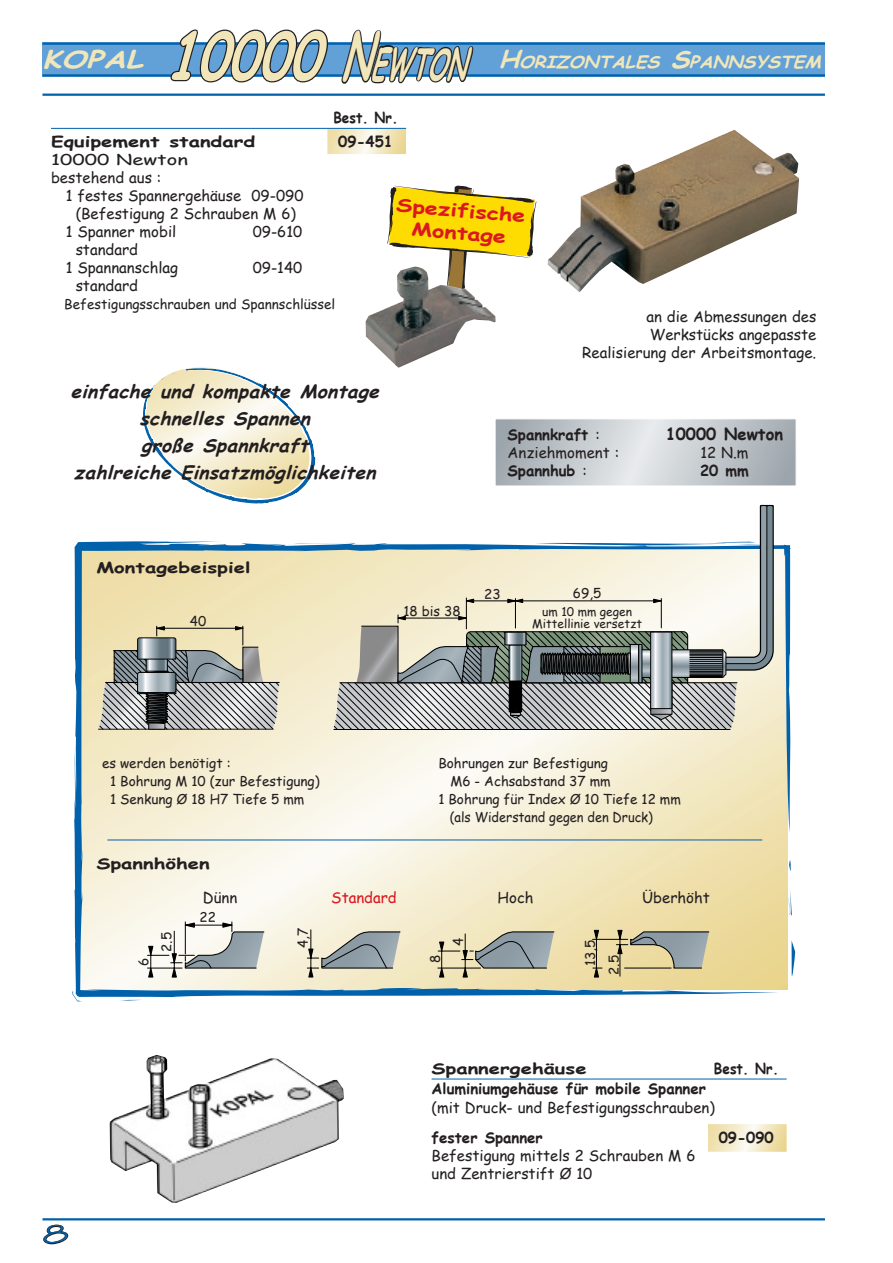
<style>
.page{position:relative;width:893px;height:1263px;background:#fff}
.page>*{position:absolute;margin:0;border:0;box-sizing:border-box;transform-origin:0 0}
.t1{font:italic 700 64.8px "Comic Sans MS";color:#f1e6ba;scale:.78 1}
.t2{font:italic 700 43.2px "Comic Sans MS";color:#f1e6ba;scale:.56 1}
.t3{font:27.3px "Tekton MM 240 564";color:#015fa8;scale:1.54 1}
.t4{font:italic 700 24px "Comic Sans MS";color:#f1e6ba;scale:1.3 1}
.t5{font:italic 700 18.15px/27px "Comic Sans MS";color:#231f20;text-align:center;scale:1.05 1}
.t6{font:700 18px/22.5px "Comic Sans MS";color:#dc1820;text-align:center;scale:1.3 1}
.t7{font:italic 700 16.8px "Comic Sans MS";color:#f1e6ba;scale:1.1 1}
.t8{font:700 16.5px "Comic Sans MS";color:#231f20}
.t9{font:15px/18px "Comic Sans MS";color:#231f20}
.t10{font:700 15px "Comic Sans MS";color:#231f20;scale:1.35 1}
.t11{font:700 15px "Comic Sans MS";color:#231f20}
.t12{font:700 15px "Comic Sans MS";color:#231f20;scale:.9 1}
.t13{font:15px "Comic Sans MS";color:#231f20;scale:1.35 1}
.t14{font:15px "Comic Sans MS";color:#dc1820}
.t15{font:13.5px/18px "Comic Sans MS";color:#231f20}
.t16{font:13.5px "Comic Sans MS";color:#231f20;scale:.95 1}
.t17{font:12px/12px "Comic Sans MS";color:#231f20;text-align:center}
.s1{font-size:24px}
.s2{font-weight:400}
.s3{font-weight:700}
</style>
<div class="page">
<div style="left:43px;top:43px;width:782px;height:34px;background:#61a1d7"></div>
<hr style="left:43px;top:43px;width:782px;height:2px;background:#0161aa">
<hr style="left:43px;top:74px;width:782px;height:3px;background:#0161aa">
<hr style="left:43px;top:94px;width:782px;height:2px;background:#0161aa">
<hr style="left:43px;top:1218px;width:782px;height:2px;background:#0161aa">
<svg style="left:793px;top:945px;width:2px;height:26px"></svg>
<svg style="left:74px;top:541px;width:719px;height:457px;background:#eae7cf"></svg>
<svg style="left:74px;top:745px;width:3px;height:46px"></svg>
<svg style="left:72px;top:989px;width:11px;height:13px"></svg>
<svg style="left:121px;top:1000px;width:18px;height:1px"></svg>
<svg style="left:98px;top:367px;width:676px;height:363px"></svg>
<hr style="left:311px;top:930px;width:1px;height:38px;background:#000">
<svg style="left:307px;top:931px;width:94px;height:46px;background:#b3b6ad"></svg>
<svg style="left:147px;top:921px;width:118px;height:56px"></svg>
<hr style="left:620px;top:939px;width:1px;height:37px;background:#000">
<hr style="left:593px;top:939px;width:35px;height:1px;background:#000">
<svg style="left:616px;top:930px;width:93px;height:39px;background:#adac95"></svg>
<svg style="left:593px;top:930px;width:9px;height:47px"></svg>
<hr style="left:625px;top:968px;width:46px;height:1px;background:#000">
<svg style="left:438px;top:931px;width:117px;height:46px;background:#b4b4a1"></svg>
<img style="left:110px;top:1055px;width:234px;height:148px">
<img style="left:366px;top:130px;width:433px;height:238px">
<hr style="left:107px;top:839px;width:655px;height:1px;background:#015fa8">
<svg style="left:708px;top:1124px;width:79px;height:28px;background:#f2e8c4"></svg>
<hr style="left:432px;top:1079px;width:355px;height:1px;background:#0161aa">
<svg style="left:327px;top:129px;width:79px;height:25px;background:#f2e8c3"></svg>
<hr style="left:51px;top:128px;width:355px;height:1px;background:#0161aa">
<svg style="left:497px;top:420px;width:297px;height:64px;background:#c1c7cc"></svg>
<div style="left:495px;top:418px;width:301px;height:68px;border:1px solid #fff"></div>
<svg style="left:43px;top:1224px;width:26px;height:21px"></svg>
<svg style="left:168px;top:29px;width:162px;height:54px"></svg>
<svg style="left:340px;top:29px;width:133px;height:65px"></svg>
<p class="t4" style="left:43px;top:42px;width:86px">KOPAL</p>
<p class="t1" style="left:165px;top:9px;width:295px">10000N</p>
<p class="t2" style="left:370px;top:32px;width:201px">EWTON</p>
<p class="t12" style="left:333px;top:106px;width:73px">Best. Nr.</p>
<p class="t7" style="left:499px;top:49px;width:300px"><span class="s1">H</span>ORIZONTALES <span class="s1">S</span>PANNSYSTEM</p>
<p class="t10" style="left:51px;top:130px;width:153px">Equipement standard</p>
<p class="t11" style="left:338px;top:130px;width:56px">09-451</p>
<p class="t13" style="left:51px;top:148px;width:103px">10000 Newton</p>
<p class="t9" style="left:51px;top:168px;width:112px">bestehend aus :</p>
<p class="t9" style="left:66px;top:186px;width:239px">1 festes Spannergehäuse 09-090</p>
<p class="t9" style="left:76px;top:204px;width:222px">(Befestigung 2 Schrauben M 6)</p>
<p class="t9" style="left:66px;top:222px;width:112px">1 Spanner mobil</p>
<p class="t9" style="left:253px;top:222px;width:51px">09-610</p>
<p class="t9" style="left:66px;top:240px;width:114px;text-indent:10px">standard<br>1 Spannanschlag</p>
<p class="t6" style="left:398px;top:193px;width:101px;rotate:5deg">Spezifische<br>Montage</p>
<p class="t9" style="left:253px;top:258px;width:51px">09-140</p>
<p class="t9" style="left:76px;top:276px;width:64px">standard</p>
<p class="t15" style="left:64px;top:294px;width:272px">Befestigungsschrauben und Spannschlüssel</p>
<p class="t9" style="left:582px;top:307px;width:236px;text-align:right">an die Abmessungen des<br>Werkstücks angepasste<br>Realisierung der Arbeitsmontage.</p>
<p class="t5" style="left:70px;top:377px;width:302px">einfache und kompakte Montage schnelles Spannen<br>große Spannkraft<br>zahlreiche Einsatzmöglichkeiten</p>
<p class="t11" style="left:508px;top:424px;width:94px">Spannkraft <span class="s2">:</span></p>
<p class="t8" style="left:666px;top:422px;width:119px">10000 Newton</p>
<p class="t9" style="left:508px;top:443px;width:113px">Anziehmoment :</p>
<p class="t9" style="left:700px;top:443px;width:50px">12 N.m</p>
<p class="t11" style="left:508px;top:460px;width:81px">Spannhub <span class="s2">:</span></p>
<p class="t11" style="left:700px;top:460px;width:50px">20 mm</p>
<p class="t10" style="left:96px;top:557px;width:116px">Montagebeispiel</p>
<p class="t15" style="left:190px;top:611px;width:18px">40</p>
<p class="t15" style="left:403px;top:602px;width:59px">18 bis 38</p>
<p class="t15" style="left:484px;top:584px;width:18px">23</p>
<p class="t15" style="left:573px;top:584px;width:30px">69,5</p>
<p class="t17" style="left:532px;top:605px;width:111px">um 10 mm gegen<br>Mittellinie versetzt</p>
<p class="t15" style="left:110px;top:754px;width:211px;text-indent:-8px">es werden benötigt :<br>1 Bohrung M 10 (zur Befestigung)<br>1 Senkung Ø 18 H7 Tiefe 5 mm</p>
<p class="t15" style="left:438px;top:754px;width:171px">Bohrungen zur Befestigung</p>
<p class="t15" style="left:450px;top:772px;width:162px">M6 - Achsabstand 37 mm</p>
<p class="t15" style="left:438px;top:790px;width:244px">1 Bohrung für Index Ø 10 Tiefe 12 mm</p>
<p class="t16" style="left:450px;top:807px;width:215px">(als Widerstand gegen den Druck)</p>
<p class="t10" style="left:96px;top:852px;width:85px">Spannhöhen</p>
<p class="t9" style="left:203px;top:887px;width:36px">Dünn</p>
<p class="t14" style="left:331px;top:886px;width:67px">Standard</p>
<p class="t9" style="left:498px;top:887px;width:37px">Hoch</p>
<p class="t9" style="left:642px;top:887px;width:69px">Überhöht</p>
<p class="t3" style="left:43px;top:1218px;width:19px">8</p>
<p class="t15" style="left:134px;top:966px;width:10px;rotate:-90deg">6</p>
<p class="t15" style="left:199px;top:908px;width:18px">22</p>
<p class="t15" style="left:157px;top:952px;width:21px;rotate:-90deg">2.5</p>
<p class="t15" style="left:294px;top:948px;width:22px;rotate:-90deg">4,7</p>
<p class="t15" style="left:449px;top:946px;width:10px;rotate:-90deg">4</p>
<p class="t15" style="left:426px;top:963px;width:10px;rotate:-90deg">8</p>
<p class="t15" style="left:604px;top:975px;width:21px;rotate:-90deg">2.5</p>
<p class="t15" style="left:581px;top:966px;width:28px;rotate:-90deg">13,5</p>
<p class="t10" style="left:432px;top:1058px;width:116px">Spannergehäuse</p>
<p class="t12" style="left:714px;top:1058px;width:73px">Best. Nr.</p>
<p class="t9" style="left:432px;top:1078px;width:285px;line-height:19.5px"><span class="s3">Aluminiumgehäuse für mobile Spanner </span>(mit Druck- und Befestigungsschrauben)</p>
<p class="t11" style="left:432px;top:1127px;width:113px">fester Spanner</p>
<p class="t11" style="left:719px;top:1127px;width:56px">09-090</p>
<p class="t9" style="left:432px;top:1146px;width:265px">Befestigung mittels 2 Schrauben M 6 und Zentrierstift Ø 10</p>
</div>
